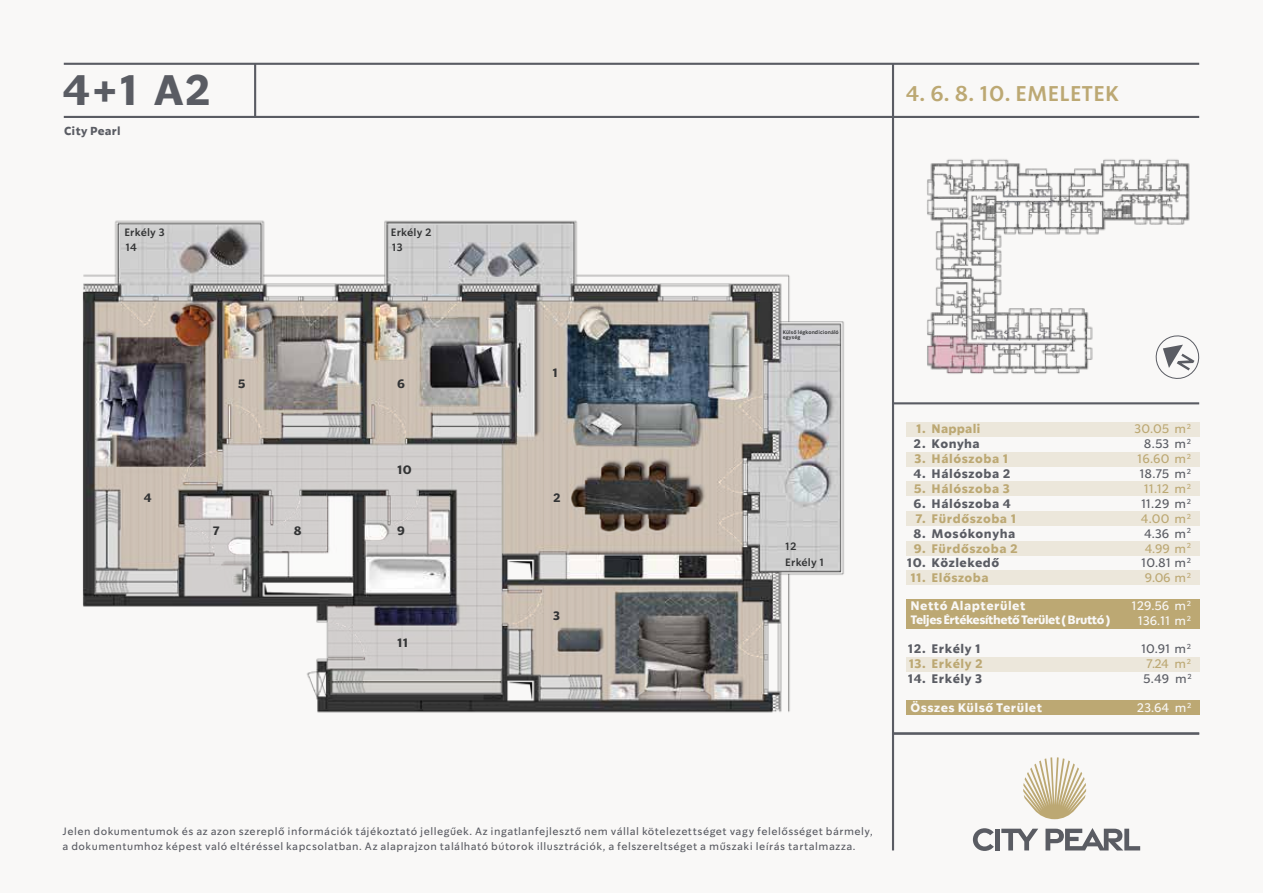
<style>
.page{position:relative;width:1263px;height:893px;background:#fff}
.page>*{position:absolute;margin:0;border:0;box-sizing:border-box;transform-origin:0 0}
.t1{font:700 42px "So Do Sans";color:#5a5c63}
.t2{font:600 21px "So Do Sans";letter-spacing:.015em;color:#bca873}
.t3{font:700 12.15px "So Do Sans";letter-spacing:.045em;color:#5a5c63}
.t4{font:700 12.15px "So Do Sans";letter-spacing:.045em;color:#bca873}
.t5{font:12.15px/15px "So Do Sans";letter-spacing:-.01em;color:#bca873;text-align:right}
.t6{font:12.15px/14.7px "So Do Sans";letter-spacing:-.01em;color:#5a5c63}
.t7{font:700 12.15px "So Do Sans";letter-spacing:.04em;color:#f9f8f7}
.t8{font:12.15px "So Do Sans";letter-spacing:-.01em;color:#f9f8f7}
.t9{font:700 12.15px "So Do Sans";letter-spacing:.015em;color:#bca873}
.t10{font:700 12px "So Do Sans";letter-spacing:-.04em;color:#f9f8f7}
.t11{font:700 12px "So Do Sans";color:#333435}
.t12{font:700 11.4px "So Do Sans";letter-spacing:.015em;color:#5a5c63}
.t13{font:10.5px/15px "So Do Sans";letter-spacing:.045em;color:#5a5c63}
.t14{font:600 10.5px "So Do Sans";letter-spacing:.015em;color:#333435}
.t15{font:600 5.25px/4.9px "So Do Sans";letter-spacing:.015em;color:#333435}
.s1{color:#5a5c63}
.s2{color:#bca873}
</style>
<div class="page">
<img style="left:63px;top:62px;width:1137px;height:789px">
<svg style="left:1045px;top:828px;width:95px;height:22px"></svg>
<svg style="left:973px;top:828px;width:21px;height:23px"></svg>
<div style="left:995px;top:829px;width:5px;height:21px;background:#5a5c63"></div>
<svg style="left:1001px;top:829px;width:37px;height:21px"></svg>
<svg style="left:1023px;top:757px;width:63px;height:62px"></svg>
<div style="left:906px;top:422px;width:293px;height:15px;background:#ece7db"></div>
<div style="left:906px;top:452px;width:293px;height:14px;background:#ece7db"></div>
<div style="left:906px;top:481px;width:293px;height:15px;background:#ece7db"></div>
<div style="left:906px;top:511px;width:293px;height:15px;background:#ece7db"></div>
<div style="left:906px;top:541px;width:293px;height:14px;background:#ece7db"></div>
<div style="left:906px;top:570px;width:293px;height:15px;background:#ece7db"></div>
<div style="left:906px;top:614px;width:293px;height:14px;background:#bca873"></div>
<div style="left:906px;top:599px;width:293px;height:15px;background:#bca873"></div>
<div style="left:906px;top:657px;width:293px;height:14px;background:#ece7db"></div>
<div style="left:906px;top:700px;width:293px;height:15px;background:#bca873"></div>
<hr style="left:64px;top:63px;width:1135px;height:2px;background:#5a5c63">
<hr style="left:64px;top:116px;width:1135px;height:2px;background:#5a5c63">
<hr style="left:893px;top:402px;width:306px;height:2px;background:#5a5c63">
<hr style="left:893px;top:732px;width:306px;height:3px;background:#5a5c63">
<hr style="left:254px;top:64px;width:2px;height:53px;background:#5a5c63">
<hr style="left:892px;top:64px;width:2px;height:786px;background:#5a5c63">
<svg style="left:1153px;top:333px;width:47px;height:48px"></svg>
<h1 class="t1" style="left:63px;top:65px;width:150px">4+1 A2</h1>
<h2 class="t2" style="left:906px;top:81px;width:215px">4. 6. 8. 10. EMELETEK</h2>
<p class="t12" style="left:64px;top:124px;width:58px">City Pearl</p>
<p class="t14" style="left:124px;top:226px;width:42px">Erkély 3</p>
<p class="t14" style="left:391px;top:226px;width:42px">Erkély 2</p>
<p class="t14" style="left:125px;top:241px;width:13px">14</p>
<p class="t14" style="left:392px;top:241px;width:12px">13</p>
<p class="t11" style="left:238px;top:377px;width:9px">5</p>
<p class="t11" style="left:397px;top:377px;width:9px">6</p>
<p class="t11" style="left:144px;top:490px;width:9px">4</p>
<p class="t11" style="left:213px;top:523px;width:8px">7</p>
<p class="t11" style="left:397px;top:462px;width:16px">10</p>
<p class="t11" style="left:294px;top:523px;width:9px">8</p>
<p class="t11" style="left:397px;top:523px;width:9px">9</p>
<p class="t11" style="left:397px;top:635px;width:13px">11</p>
<p class="t11" style="left:552px;top:365px;width:7px">1</p>
<p class="t11" style="left:553px;top:490px;width:9px">2</p>
<p class="t11" style="left:553px;top:608px;width:9px">3</p>
<p class="t15" style="left:783px;top:329px;width:57px">Külső légkondicionáló egység</p>
<p class="t14" style="left:785px;top:540px;width:13px">12</p>
<p class="t14" style="left:785px;top:556px;width:40px">Erkély 1</p>
<p class="t9" style="left:931px;top:421px;width:51px">Nappali</p>
<p class="t3" style="left:931px;top:436px;width:50px">Konyha</p>
<p class="t4" style="left:931px;top:451px;width:78px">Hálószoba 1</p>
<p class="t3" style="left:931px;top:466px;width:81px">Hálószoba 2</p>
<p class="t4" style="left:931px;top:481px;width:80px">Hálószoba 3</p>
<p class="t3" style="left:931px;top:496px;width:81px">Hálószoba 4</p>
<p class="t4" style="left:931px;top:511px;width:86px">Fürdőszoba 1</p>
<p class="t4" style="left:931px;top:541px;width:88px">Fürdőszoba 2</p>
<p class="t4" style="left:916px;top:421px;width:11px">1.</p>
<p class="t3" style="left:914px;top:436px;width:14px">2.</p>
<p class="t4" style="left:914px;top:451px;width:13px">3.</p>
<p class="t3" style="left:914px;top:466px;width:14px">4.</p>
<p class="t4" style="left:914px;top:481px;width:14px">5.</p>
<p class="t3" style="left:913px;top:496px;width:14px">6.</p>
<p class="t4" style="left:915px;top:511px;width:12px">7.</p>
<p class="t3" style="left:913px;top:526px;width:14px">8.</p>
<p class="t4" style="left:914px;top:541px;width:13px">9.</p>
<p class="t3" style="left:907px;top:556px;width:21px">10.</p>
<p class="t4" style="left:910px;top:571px;width:17px">11.</p>
<p class="t3" style="left:931px;top:526px;width:85px">Mosókonyha</p>
<p class="t3" style="left:931px;top:556px;width:69px">Közlekedő</p>
<p class="t4" style="left:931px;top:571px;width:59px">Előszoba</p>
<p class="t5" style="left:1134px;top:421px;width:58px">30.05 m<sup>2<br></sup><span class="s1">8.53 m</span><sup>2<br></sup>16.60 m<sup>2<br></sup><span class="s1">18.75 m</span><sup>2<br></sup>11.12 m<sup>2<br></sup><span class="s1">11.29 m</span><sup>2<br></sup>4.00 m<sup>2</sup></p>
<p class="t5" style="left:1145px;top:541px;width:48px">4.99 m<sup>2</sup></p>
<p class="t6" style="left:1144px;top:526px;width:48px">4.36 m<sup>2</sup></p>
<p class="t6" style="left:1141px;top:556px;width:51px">10.81 m<sup>2<br></sup><span class="s2">9.06 m</span><sup>2</sup></p>
<p class="t7" style="left:910px;top:598px;width:117px">Nettó Alapterület</p>
<p class="t8" style="left:1131px;top:599px;width:61px">129.56 m<sup>2</sup></p>
<p class="t3" style="left:908px;top:642px;width:19px">12.</p>
<p class="t3" style="left:908px;top:671px;width:19px">14.</p>
<p class="t10" style="left:910px;top:613px;width:202px">Teljes Értékesíthető Terület ( Bruttó )</p>
<p class="t8" style="left:1138px;top:613px;width:55px">136.11 m<sup>2</sup></p>
<p class="t3" style="left:931px;top:642px;width:51px">Erkély 1</p>
<p class="t6" style="left:1174px;top:642px;width:19px;text-align:justify;text-indent:-33px">10.91 m<sup>2 </sup><span class="s2">m</span><sup>2 </sup>m<sup>2</sup></p>
<p class="t7" style="left:910px;top:700px;width:133px">Összes Külső Terület</p>
<p class="t8" style="left:1137px;top:700px;width:56px">23.64 m<sup>2</sup></p>
<p class="t4" style="left:909px;top:656px;width:76px">13. Erkély 2</p>
<p class="t3" style="left:931px;top:671px;width:52px">Erkély 3</p>
<p class="t5" style="left:1146px;top:656px;width:24px">7.24</p>
<p class="t6" style="left:1143px;top:671px;width:28px">5.49</p>
<p class="t13" style="left:63px;top:824px;width:812px">Jelen dokumentumok és az azon szereplő információk tájékoztató jellegűek. Az ingatlanfejlesztő nem vállal kötelezettséget vagy felelősséget bármely, a dokumentumhoz képest való eltéréssel kapcsolatban. Az alaprajzon található bútorok illusztrációk, a felszereltséget a műszaki leírás tartalmazza.</p>
</div>
